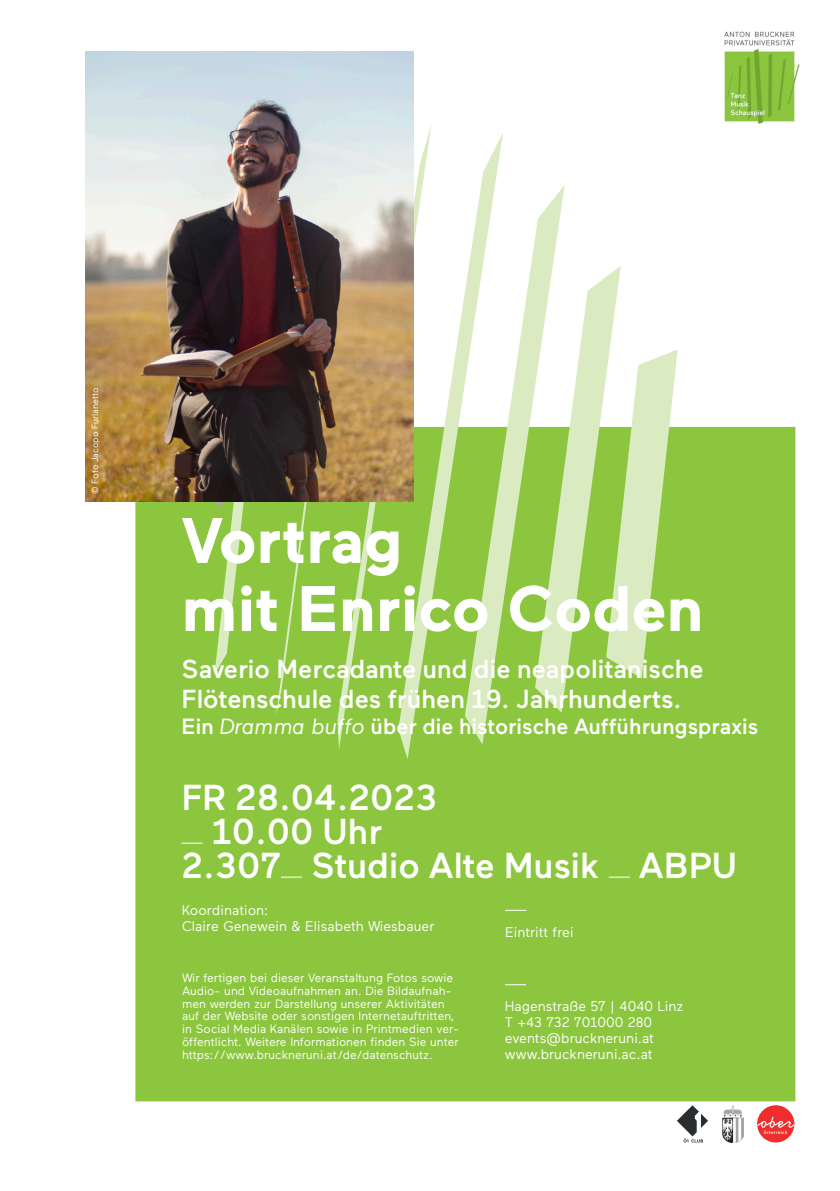
<style>
.page{position:relative;width:840px;height:1191px;background:#fff}
.page>*{position:absolute;margin:0;border:0;box-sizing:border-box;transform-origin:0 0}
.Untertitel{font:700 64px "Maax";color:#fff}
.Datum_Ort{font:500 36px "Maax";color:#fff}
.Titel{font:500 26px/30px "Maax";color:#fff}
.Titel-2{font:500 22px "Maax";color:#fff}
.Zusatzinformation{font:14px/16px "Maax";letter-spacing:-.005em;color:#fff}
.Zusatzinformation-2{font:12px/13px "Maax";color:#fff}
.Copyright{font:9px "Maax";color:#fff}
.s1{font-weight:400;font-style:italic}
</style>
<div class="page">
<div style="left:135px;top:427px;width:660px;height:674px;background:#8bc63e"></div>
<svg style="left:564px;top:266px;width:113px;height:428px"></svg>
<svg style="left:503px;top:186px;width:61px;height:527px"></svg>
<svg style="left:404px;top:133px;width:99px;height:626px"></svg>
<svg style="left:337px;top:124px;width:94px;height:625px"></svg>
<svg style="left:276px;top:502px;width:74px;height:215px"></svg>
<svg style="left:214px;top:502px;width:30px;height:172px"></svg>
<img style="left:85px;top:51px;width:328px;height:451px">
<img style="left:724px;top:31px;width:76px;height:93px">
<svg style="left:505px;top:984px;width:20px;height:1px"></svg>
<svg style="left:181px;top:842px;width:21px;height:1px"></svg>
<svg style="left:281px;top:876px;width:21px;height:1px"></svg>
<svg style="left:608px;top:876px;width:21px;height:1px"></svg>
<svg style="left:677px;top:1105px;width:30px;height:37px"></svg>
<div style="left:756px;top:1105px;width:38px;height:37px;background:#ee2d2e;border-radius:50%"></div>
<svg style="left:756px;top:1116px;width:38px;height:18px"></svg>
<img style="left:722px;top:1105px;width:20px;height:37px">
<svg style="left:505px;top:909px;width:21px;height:1px"></svg>
<p class="Copyright" style="left:90px;top:494px;width:108px;rotate:-90deg">© Foto Jacopo Furlanetto</p>
<p class="Untertitel" style="left:181px;top:506px;width:222px">Vortrag</p>
<p class="Untertitel" style="left:181px;top:574px;width:522px">mit Enrico Coden</p>
<p class="Titel" style="left:181px;top:654px;width:523px">Saverio Mercadante und die neapolitanische<br>Flötenschule des frühen 19. Jahrhunderts.</p>
<p class="Titel-2" style="left:181px;top:715px;width:577px">Ein <span class="s1">Dramma buffo</span> über die historische Aufführungspraxis</p>
<p class="Datum_Ort" style="left:181px;top:778px;width:257px">FR 28.04.2023</p>
<p class="Datum_Ort" style="left:211px;top:812px;width:172px">10.00 Uhr</p>
<p class="Datum_Ort" style="left:181px;top:846px;width:556px">2.307 Studio Alte Musik ABPU</p>
<p class="Zusatzinformation" style="left:182px;top:902px;width:88px">Koordination:</p>
<p class="Zusatzinformation" style="left:182px;top:918px;width:254px">Claire Genewein &amp; Elisabeth Wiesbauer</p>
<p class="Zusatzinformation" style="left:505px;top:924px;width:70px">Eintritt frei</p>
<p class="Zusatzinformation-2" style="left:182px;top:971px;width:278px">Wir fertigen bei dieser Veranstaltung Fotos sowie Audio- und Videoaufnahmen an. Die Bildaufnah&shy;men werden zur Darstellung unserer Aktivitäten auf der Website oder sonstigen Internetauftritten, in Social Media Kanälen sowie in Printmedien ver&shy;öffentlicht. Weitere Informationen finden Sie unter https://www.bruckneruni.at/de/datenschutz.</p>
<p class="Zusatzinformation" style="left:504px;top:998px;width:180px">Hagenstraße 57 | 4040 Linz</p>
<p class="Zusatzinformation" style="left:504px;top:1014px;width:149px">T +43 732 701000 280</p>
<p class="Zusatzinformation" style="left:504px;top:1030px;width:150px">events@bruckneruni.at www.bruckneruni.ac.at</p>
</div>
